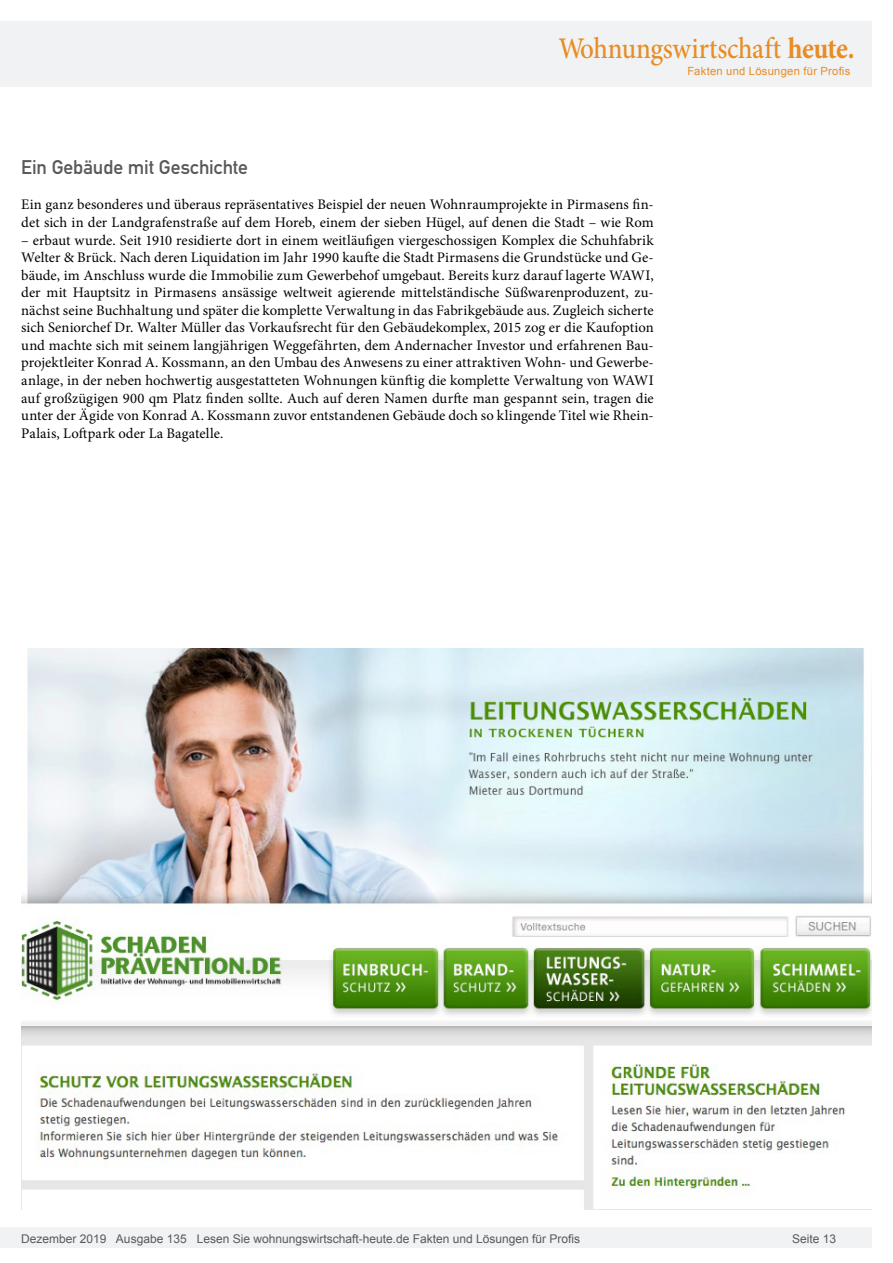
<style>
.page{position:relative;width:893px;height:1263px;background:#fff}
.page>*{position:absolute;margin:0;border:0;box-sizing:border-box;transform-origin:0 0}
.t1{font:500 30px "Minion Pro";letter-spacing:-.01em;color:#e88c24;scale:.9 1}
.t2{font:19.5px "DIN Mittelschrift";color:#595959}
.t3{font:14.7px/17.5px "Minion Pro";letter-spacing:.005em;color:#000}
.t4{font:12px "Arial";color:#595959}
.t5{font:11.25px "Arial";letter-spacing:.025em;color:#e88c24}
.s1{font-weight:700}
</style>
<div class="page">
<div style="left:0;top:1227px;width:872px;height:20px;background:#f1f2f3"></div>
<div style="left:0;top:21px;width:872px;height:66px;background:#f1f2f3"></div>
<img style="left:21px;top:648px;width:851px;height:562px">
<h1 class="t1" style="left:558px;top:28px;width:331px">Wohnungswirtschaft <span class="s1">heute.</span></h1>
<p class="t5" style="left:687px;top:63px;width:165px">Fakten und Lösungen für Profis</p>
<h2 class="t2" style="left:21px;top:156px;width:228px">Ein Gebäude mit Geschichte</h2>
<p class="t3" style="left:21px;top:196px;width:634px">Ein ganz besonderes und überaus repräsentatives Beispiel der neuen Wohnraumprojekte in Pirmasens fin&shy;det sich in der Landgrafenstraße auf dem Horeb, einem der sieben Hügel, auf denen die Stadt – wie Rom</p>
<p class="t3" style="left:21px;top:231px;width:634px;text-align:justify">– erbaut wurde. Seit 1910 residierte dort in einem weitläufigen viergeschossigen Komplex die Schuhfabrik Welter &amp; Brück. Nach deren Liquidation im Jahr 1990 kaufte die Stadt Pirmasens die Grundstücke und Ge&shy;bäude, im Anschluss wurde die Immobilie zum Gewerbehof umgebaut. Bereits kurz darauf lagerte WAWI, der mit Hauptsitz in Pirmasens ansässige weltweit agierende mittelständische Süßwarenproduzent, zu&shy;nächst seine Buchhaltung und später die komplette Verwaltung in das Fabrikgebäude aus. Zugleich sicherte sich Seniorchef Dr. Walter Müller das Vorkaufsrecht für den Gebäudekomplex, 2015 zog er die Kaufoption und machte sich mit seinem langjährigen Weggefährten, dem Andernacher Investor und erfahrenen Bau&shy;projektleiter Konrad A. Kossmann, an den Umbau des Anwesens zu einer attraktiven Wohn- und Gewerbe&shy;anlage, in der neben hochwertig ausgestatteten Wohnungen künftig die komplette Verwaltung von WAWI auf großzügigen 900 qm Platz finden sollte. Auch auf deren Namen durfte man gespannt sein, tragen die unter der Ägide von Konrad A. Kossmann zuvor entstandenen Gebäude doch so klingende Titel wie Rhein-Palais, Loftpark oder La Bagatelle.</p>
<p class="t4" style="left:21px;top:1230px;width:560px">Dezember 2019 Ausgabe 135 Lesen Sie wohnungswirtschaft-heute.de Fakten und Lösungen für Profis</p>
<p class="t4" style="left:792px;top:1231px;width:46px">Seite 13</p>
</div>
